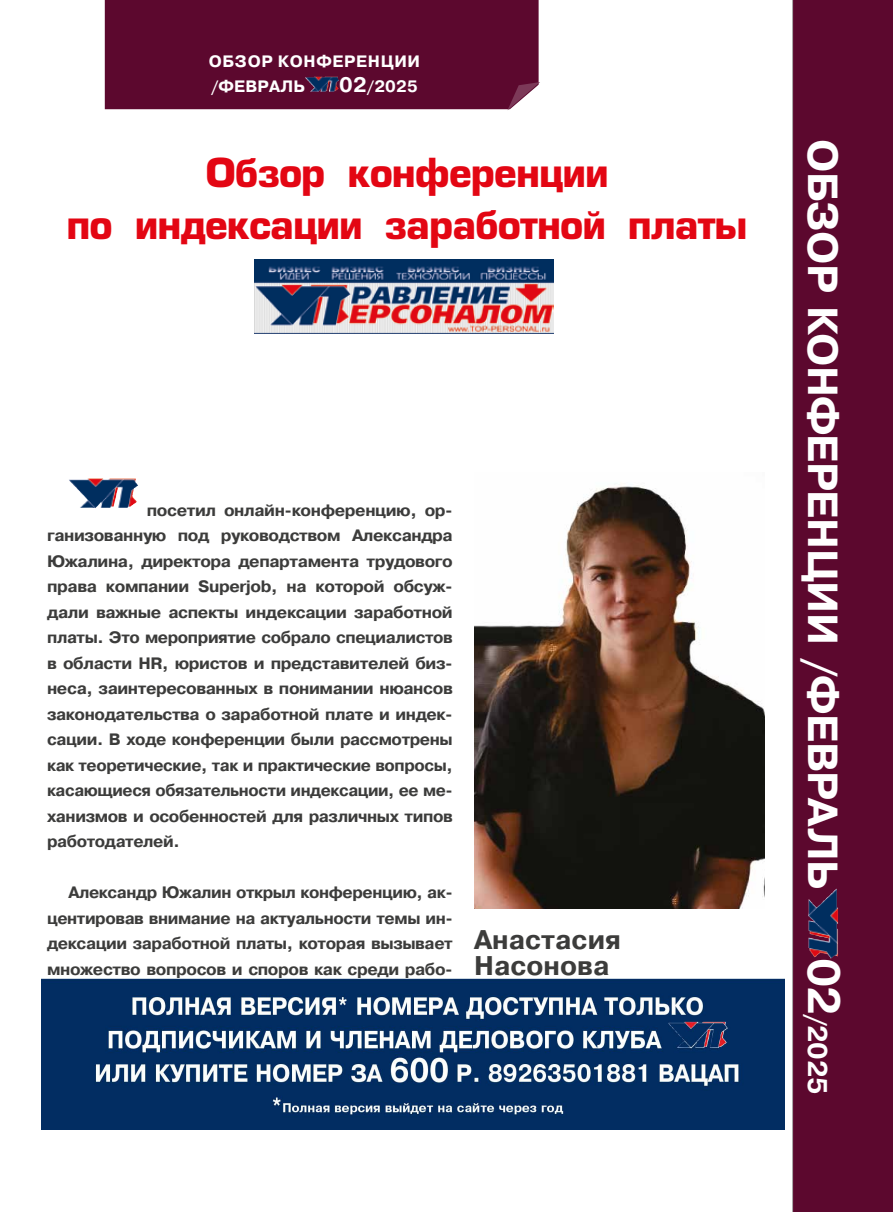
<style>
.page{position:relative;width:893px;height:1212px;background:#fff}
.page>*{position:absolute;margin:0;border:0;box-sizing:border-box;transform-origin:0 0}
.t1{font:700 42px "Pragmatica C";letter-spacing:-.015em;color:#fff}
.t2{font:700 39px/51.8px "Europe";letter-spacing:-.025em;color:#e30613;text-align:center}
.t3{font:700 27px/25.5px "Pragmatica";color:#3c3c3b}
.t4{font:700 27px "Pragmatica C";color:#fff}
.t5{font:700 16.5px/25.5px "Pragmatica";letter-spacing:-.025em;color:#3c3c3b;text-align:justify}
.t6{font:700 16.5px/25.2px "Pragmatica";letter-spacing:.04em;color:#fff}
.s1{font-size:21px}
.s2{font-size:45px}
</style>
<div class="page">
<img style="left:69px;top:478px;width:69px;height:30px">
<div style="left:793px;top:0;width:100px;height:1212px;background:#5c082e"></div>
<div style="left:105px;top:0;width:434px;height:109px;background:#5c082e"></div>
<hr style="left:792px;top:0;width:1px;height:1212px;background:#b3b2b2">
<svg style="left:507px;top:82px;width:33px;height:28px"></svg>
<img style="left:808px;top:888px;width:30px;height:70px">
<img style="left:474px;top:486px;width:290px;height:422px">
<img style="left:254px;top:259px;width:300px;height:74px">
<img style="left:305px;top:77px;width:34px;height:15px">
<img style="left:42px;top:978px;width:743px;height:152px">
<p class="t6" style="left:209px;top:49px;width:213px">ОБЗОР КОНФЕРЕНЦИИ /ФЕВРАЛЬ</p>
<p class="t6" style="left:339px;top:74px;width:80px"><span class="s1">02</span>/2025</p>
<h2 class="t2" style="left:67px;top:147px;width:683px">Обзор конференции<br>по индексации заработной платы</h2>
<p class="t5" style="left:47px;top:497px;width:407px;text-indent:100px">посетил онлайн-конференцию, ор&shy;ганизованную под руководством Александра Южалина, директора департамента трудового права компании Superjob, на которой обсуж&shy;дали важные аспекты индексации заработной платы. Это мероприятие собрало специалистов в области HR, юристов и представителей биз&shy;неса, заинтересованных в понимании нюансов законодательства о заработной плате и индек&shy;сации. В ходе конференции были рассмотрены как теоретические, так и практические вопросы, касающиеся обязательности индексации, ее ме&shy;ханизмов и особенностей для различных типов работодателей.</p>
<p class="t5" style="left:47px;top:880px;width:407px;text-indent:21px">Александр Южалин открыл конференцию, ак&shy;центировав внимание на актуальности темы ин&shy;дексации заработной платы, которая вызывает множество вопросов и споров как среди рабо-</p>
<h3 class="t3" style="left:474px;top:927px;width:148px">Анастасия<br>Насонова</h3>
<h1 class="t1" style="left:845px;top:139px;width:752px;rotate:90deg">ОБЗОР КОНФЕРЕНЦИИ /ФЕВРАЛЬ</h1>
<h3 class="t4" style="left:832px;top:958px;width:137px;rotate:90deg"><span class="s2">02</span>/2025</h3>
</div>
